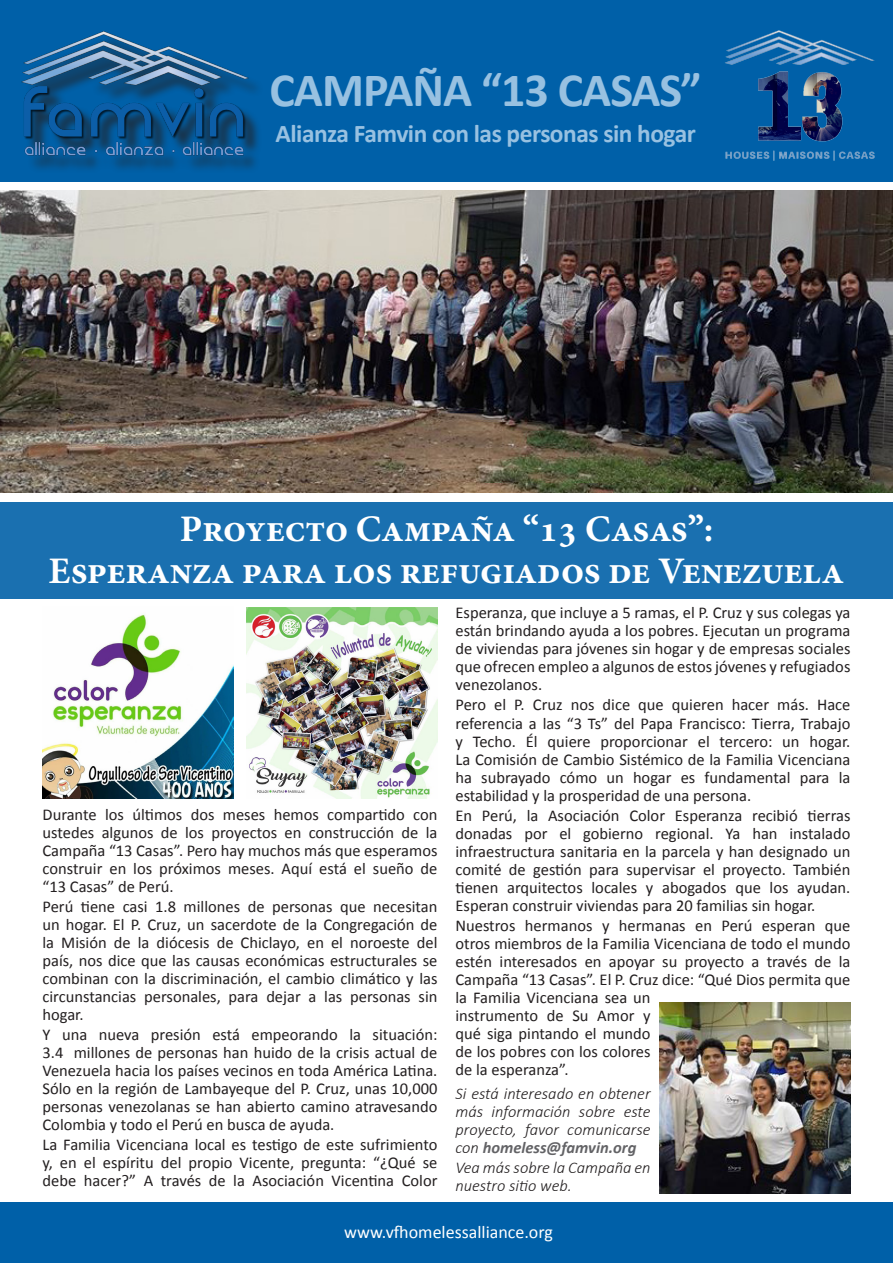
<style>
.page{position:relative;width:893px;height:1263px;background:#fff}
.page>*{position:absolute;margin:0;border:0;box-sizing:border-box;transform-origin:0 0}
.t1{font:700 48px "Calibri";letter-spacing:-.02em;color:#98c1e1}
.t2{font:700 37.5px "Minion Pro";letter-spacing:-.01em;color:#fff}
.t3{font:700 25.5px "Calibri";letter-spacing:-.02em;color:#98c1e1}
.t4{font:18px "Calibri";color:#fff}
.t5{font:16.5px/18px "Calibri";color:#231f20;text-align:justify}
.t6{font:italic 300 16.5px/18px "Calibri";color:#231f20;text-align:justify}
.s1{font-weight:700;color:#636366}
</style>
<div class="page">
<div style="left:0;top:0;width:893px;height:182px;background:#0060a8"></div>
<img style="left:0;top:191px;width:893px;height:302px">
<div style="left:0;top:1202px;width:893px;height:61px;background:#0060a8"></div>
<div style="left:25px;top:35px;width:239px;height:138px;background:#231f20;opacity:.75"></div>
<img style="left:21px;top:32px;width:227px;height:127px">
<div style="left:0;top:502px;width:893px;height:96px;background:#1a70b0"></div>
<img style="left:725px;top:30px;width:150px;height:131px">
<img style="left:43px;top:614px;width:191px;height:184px">
<img style="left:246px;top:608px;width:191px;height:191px">
<img style="left:659px;top:1002px;width:191px;height:192px">
<p class="t1" style="left:269px;top:56px;width:434px">CAMPAÑA “13 CASAS”</p>
<p class="t3" style="left:276px;top:115px;width:422px">Alianza Famvin con las personas sin hogar</p>
<p class="t2" style="left:180px;top:503px;width:535px">Proyecto Campaña “13 Casas”:</p>
<p class="t2" style="left:48px;top:544px;width:797px">Esperanza para los refugiados de Venezuela</p>
<p class="t5" style="left:455px;top:603px;width:396px">Esperanza, que incluye a 5 ramas, el P. Cruz y sus colegas ya están brindando ayuda a los pobres. Ejecutan un programa de viviendas para jóvenes sin hogar y de empresas sociales que ofrecen empleo a algunos de estos jóvenes y refugiados venezolanos.</p>
<p class="t5" style="left:455px;top:695px;width:396px">Pero el P. Cruz nos dice que quieren hacer más. Hace referencia a las “3 Ts” del Papa Francisco: Tierra, Trabajo y Techo. Él quiere proporcionar el tercero: un hogar.<br>La Comisión de Cambio Sistémico de la Familia Vicenciana ha subrayado cómo un hogar es fundamental para la estabilidad y la prosperidad de una persona.</p>
<p class="t5" style="left:455px;top:806px;width:396px">En Perú, la Asociación Color Esperanza recibió tierras donadas por el gobierno regional. Ya han instalado infraestructura sanitaria en la parcela y han designado un comité de gestión para supervisar el proyecto. También tienen arquitectos locales y abogados que los ayudan.<br>Esperan construir viviendas para 20 familias sin hogar.</p>
<p class="t5" style="left:455px;top:916px;width:396px;text-align:left">Nuestros hermanos y hermanas en Perú esperan que otros miembros de la Familia Vicenciana de todo el mundo estén interesados en apoyar su proyecto a través de la Campaña “13 Casas”. El P. Cruz dice: “Qué Dios permita que la Familia Vicenciana sea un<br>instrumento de Su Amor y<br>qué siga pintando el mundo<br>de los pobres con los colores<br>de la esperanza”.</p>
<p class="t6" style="left:455px;top:1084px;width:197px">Si está interesado en obtener más información sobre este proyecto, favor comunicarse con <span class="s1">homeless@famvin.org</span></p>
<p class="t6" style="left:455px;top:1159px;width:197px">Vea más sobre la Campaña en nuestro sitio web.</p>
<p class="t4" style="left:344px;top:1219px;width:210px">www.vfhomelessalliance.org</p>
<p class="t5" style="left:43px;top:805px;width:396px">Durante los últimos dos meses hemos compartido con ustedes algunos de los proyectos en construcción de la Campaña “13 Casas”. Pero hay muchos más que esperamos construir en los próximos meses. Aquí está el sueño de “13 Casas” de Perú.</p>
<p class="t5" style="left:43px;top:897px;width:396px">Perú tiene casi 1.8 millones de personas que necesitan un hogar. El P. Cruz, un sacerdote de la Congregación de la Misión de la diócesis de Chiclayo, en el noroeste del país, nos dice que las causas económicas estructurales se combinan con la discriminación, el cambio climático y las circunstancias personales, para dejar a las personas sin hogar.</p>
<p class="t5" style="left:43px;top:1025px;width:396px">Y una nueva presión está empeorando la situación:<br>3.4 millones de personas han huido de la crisis actual de Venezuela hacia los países vecinos en toda América Latina.<br>Sólo en la región de Lambayeque del P. Cruz, unas 10,000 personas venezolanas se han abierto camino atravesando Colombia y todo el Perú en busca de ayuda.</p>
<p class="t5" style="left:43px;top:1135px;width:396px">La Familia Vicenciana local es testigo de este sufrimiento y, en el espíritu del propio Vicente, pregunta: “¿Qué se debe hacer?” A través de la Asociación Vicentina Color</p>
</div>
